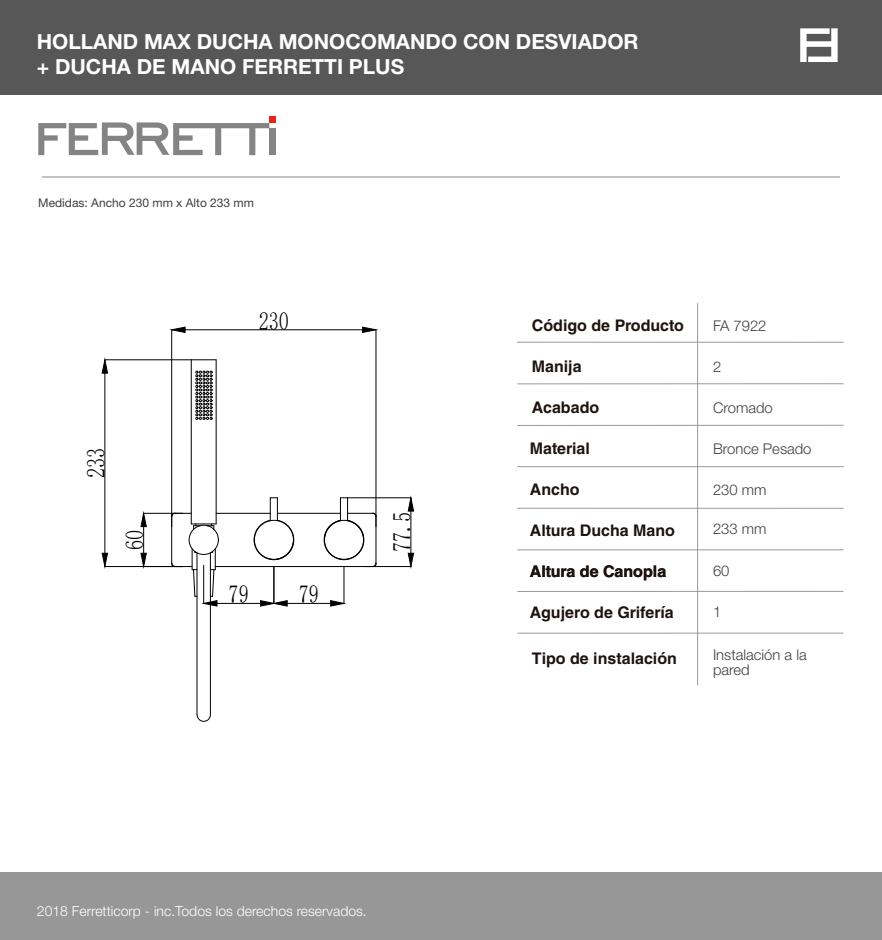
<style>
.page{position:relative;width:882px;height:940px;background:#fff}
.page>*{position:absolute;margin:0;border:0;box-sizing:border-box;transform-origin:0 0}
.t1{font:25.24px "Sim Sun";color:#000;scale:.8 1}
.t2{font:700 20.8px/25px "Helvetica Neue LT Std";color:#fff}
.t3{font:700 16px "Helvetica LT Std";color:#1e130e}
.t4{font:300 14.8px/15.2px "Helvetica Neue LT Std";color:#3f4040}
.t5{font:300 14px "Helvetica Neue LT Std";color:#fff}
.t6{font:12px "Helvetica Neue LT Std";color:#3f3f41}
</style>
<div class="page">
<div style="left:0;top:0;width:881px;height:95px;background:#585757"></div>
<svg style="left:800px;top:28px;width:37px;height:34px"></svg>
<div style="left:269px;top:128px;width:6px;height:27px;background:#858485"></div>
<svg style="left:38px;top:122px;width:231px;height:33px"></svg>
<div style="left:269px;top:116px;width:6px;height:7px;background:#e72419"></div>
<hr style="left:42px;top:176px;width:797px;height:2px;background:#999">
<div style="left:0;top:872px;width:881px;height:68px;background:#979797"></div>
<hr style="left:517px;top:342px;width:326px;height:1px;background:#999">
<svg style="left:517px;top:424px;width:327px;height:2px"></svg>
<hr style="left:517px;top:466px;width:326px;height:1px;background:#999">
<hr style="left:517px;top:508px;width:326px;height:1px;background:#999">
<hr style="left:517px;top:549px;width:326px;height:1px;background:#999">
<hr style="left:697px;top:303px;width:1px;height:382px;background:#999">
<hr style="left:517px;top:591px;width:326px;height:1px;background:#999">
<svg style="left:517px;top:383px;width:327px;height:2px"></svg>
<hr style="left:517px;top:633px;width:326px;height:1px;background:#999">
<svg style="left:192px;top:360px;width:24px;height:1px"></svg>
<hr style="left:277px;top:513px;width:63px;height:1px;background:#000">
<hr style="left:216px;top:513px;width:54px;height:1px;background:#000">
<hr style="left:376px;top:516px;width:1px;height:48px;background:#000">
<hr style="left:215px;top:566px;width:158px;height:1px;background:#000">
<hr style="left:216px;top:360px;width:1px;height:164px;background:#000">
<hr style="left:210px;top:553px;width:1px;height:162px;background:#000">
<hr style="left:197px;top:553px;width:1px;height:162px;background:#000">
<hr style="left:191px;top:360px;width:1px;height:164px;background:#000">
<svg style="left:191px;top:524px;width:25px;height:6px"></svg>
<hr style="left:171px;top:516px;width:1px;height:48px;background:#000">
<svg style="left:323px;top:498px;width:53px;height:69px"></svg>
<svg style="left:253px;top:498px;width:42px;height:62px"></svg>
<div style="left:254px;top:520px;width:39px;height:39px;border:1px solid #000;border-radius:50%"></div>
<svg style="left:196px;top:371px;width:16px;height:49px"></svg>
<div style="left:189px;top:525px;width:29px;height:30px;border:1px solid #000;border-radius:50%"></div>
<svg style="left:172px;top:513px;width:19px;height:4px"></svg>
<svg style="left:171px;top:549px;width:26px;height:48px"></svg>
<svg style="left:197px;top:714px;width:13px;height:8px"></svg>
<hr style="left:171px;top:330px;width:1px;height:197px;background:#000">
<hr style="left:376px;top:330px;width:1px;height:197px;background:#000">
<hr style="left:185px;top:330px;width:177px;height:1px;background:#000">
<svg style="left:171px;top:327px;width:14px;height:6px"></svg>
<svg style="left:362px;top:327px;width:14px;height:6px"></svg>
<hr style="left:143px;top:513px;width:40px;height:1px;background:#000">
<svg style="left:141px;top:513px;width:5px;height:53px"></svg>
<hr style="left:217px;top:603px;width:43px;height:1px;background:#000">
<svg style="left:203px;top:549px;width:14px;height:57px"></svg>
<hr style="left:274px;top:567px;width:1px;height:36px;background:#000">
<hr style="left:344px;top:567px;width:1px;height:36px;background:#000">
<hr style="left:287px;top:603px;width:43px;height:1px;background:#000">
<svg style="left:260px;top:600px;width:27px;height:6px"></svg>
<svg style="left:330px;top:600px;width:14px;height:6px"></svg>
<hr style="left:105px;top:566px;width:78px;height:1px;background:#000">
<hr style="left:105px;top:360px;width:86px;height:1px;background:#000">
<hr style="left:105px;top:373px;width:1px;height:180px;background:#000">
<svg style="left:102px;top:553px;width:6px;height:14px"></svg>
<svg style="left:102px;top:360px;width:6px;height:13px"></svg>
<hr style="left:364px;top:566px;width:47px;height:1px;background:#000">
<hr style="left:347px;top:498px;width:64px;height:1px;background:#000">
<hr style="left:410px;top:511px;width:1px;height:42px;background:#000">
<svg style="left:408px;top:553px;width:5px;height:14px"></svg>
<svg style="left:408px;top:498px;width:5px;height:13px"></svg>
<h2 class="t2" style="left:37px;top:29px;width:603px">HOLLAND MAX DUCHA MONOCOMANDO CON DESVIADOR + DUCHA DE MANO FERRETTI PLUS</h2>
<p class="t6" style="left:38px;top:196px;width:217px">Medidas: Ancho 230 mm x Alto 233 mm</p>
<h1 class="t1" style="left:258px;top:308px;width:39px">230</h1>
<p class="t3" style="left:531px;top:316px;width:153px">Código de Producto</p>
<p class="t4" style="left:712px;top:318px;width:55px">FA 7922</p>
<p class="t3" style="left:531px;top:357px;width:51px">Manija</p>
<p class="t4" style="left:712px;top:359px;width:10px">2</p>
<h1 class="t1" style="left:83px;top:478px;width:39px;rotate:-90deg">233</h1>
<h1 class="t1" style="left:122px;top:550px;width:27px;rotate:-90deg">60</h1>
<h1 class="t1" style="left:228px;top:582px;width:27px">79</h1>
<h1 class="t1" style="left:299px;top:582px;width:27px">79</h1>
<h1 class="t1" style="left:389px;top:552px;width:52px;rotate:-90deg">77.5</h1>
<p class="t5" style="left:37px;top:903px;width:331px">2018 Ferretticorp - inc.Todos los derechos reservados.</p>
<p class="t3" style="left:531px;top:398px;width:69px">Acabado</p>
<p class="t4" style="left:712px;top:400px;width:61px">Cromado</p>
<p class="t3" style="left:529px;top:439px;width:61px">Material</p>
<p class="t4" style="left:712px;top:441px;width:100px">Bronce Pesado</p>
<p class="t3" style="left:529px;top:480px;width:51px">Ancho</p>
<p class="t4" style="left:712px;top:482px;width:55px">230 mm</p>
<p class="t3" style="left:529px;top:521px;width:146px">Altura Ducha Mano</p>
<p class="t4" style="left:712px;top:521px;width:55px">233 mm</p>
<p class="t3" style="left:529px;top:562px;width:138px">Altura de Canopla</p>
<p class="t4" style="left:712px;top:562px;width:18px">60</p>
<p class="t3" style="left:529px;top:603px;width:145px">Agujero de Grifería</p>
<p class="t4" style="left:712px;top:603px;width:10px">1</p>
<p class="t3" style="left:531px;top:649px;width:146px">Tipo de instalación</p>
<p class="t4" style="left:712px;top:647px;width:95px">Instalación a la pared</p>
</div>
